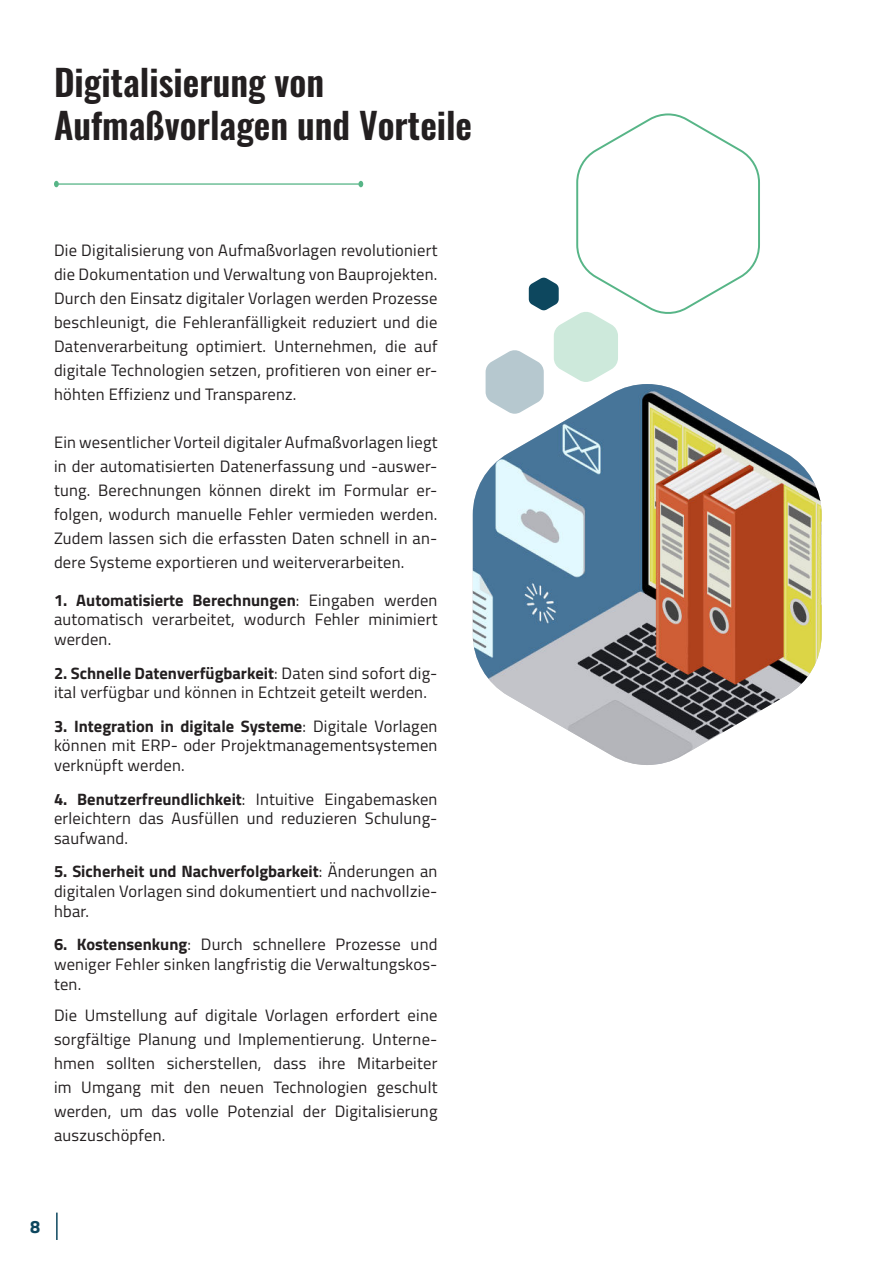
<style>
.page{position:relative;width:893px;height:1263px;background:#fff}
.page>*{position:absolute;margin:0;border:0;box-sizing:border-box;transform-origin:0 0}
.t1{font:600 36px/43.2px "Oswald";color:#231f20}
.t2{font:700 18px "Titillium Web";color:#0d475e}
.t3{font:16.5px/24px "Titillium Web";letter-spacing:.015em;color:#231f20;text-align:justify}
.s1{font-weight:700}
</style>
<div class="page">
<img style="left:473px;top:384px;width:349px;height:381px">
<svg style="left:486px;top:113px;width:275px;height:301px"></svg>
<svg style="left:54px;top:181px;width:309px;height:6px"></svg>
<hr style="left:56px;top:1212px;width:2px;height:28px;background:#0d475e">
<h1 class="t1" style="left:54px;top:64px;width:420px">Digitalisierung von<br>Aufmaßvorlagen und Vorteile</h1>
<p class="t3" style="left:54px;top:238px;width:385px">Die Digitalisierung von Aufmaßvorlagen revolutioniert die Dokumentation und Verwaltung von Bauprojekten.<br>Durch den Einsatz digitaler Vorlagen werden Prozesse beschleunigt, die Fehleranfälligkeit reduziert und die Datenverarbeitung optimiert. Unternehmen, die auf digitale Technologien setzen, profitieren von einer er&shy;höhten Effizienz und Transparenz.</p>
<p class="t3" style="left:54px;top:430px;width:385px">Ein wesentlicher Vorteil digitaler Aufmaßvorlagen liegt in der automatisierten Datenerfassung und -auswer&shy;tung. Berechnungen können direkt im Formular er&shy;folgen, wodurch manuelle Fehler vermieden werden.<br>Zudem lassen sich die erfassten Daten schnell in an&shy;dere Systeme exportieren und weiterverarbeiten.</p>
<p class="t3" style="left:54px;top:590px;width:385px;line-height:19.8px"><span class="s1">1. Automatisierte Berechnungen</span>: Eingaben werden automatisch verarbeitet, wodurch Fehler minimiert werden.</p>
<p class="t3" style="left:54px;top:663px;width:385px;line-height:19.8px"><span class="s1">2. Schnelle Datenverfügbarkeit</span>: Daten sind sofort dig&shy;ital verfügbar und können in Echtzeit geteilt werden.</p>
<p class="t3" style="left:54px;top:716px;width:385px;line-height:19.8px"><span class="s1">3. Integration in digitale Systeme</span>: Digitale Vorlagen können mit ERP- oder Projektmanagementsystemen verknüpft werden.</p>
<p class="t3" style="left:54px;top:789px;width:385px;line-height:19.8px"><span class="s1">4. Benutzerfreundlichkeit</span>: Intuitive Eingabemasken erleichtern das Ausfüllen und reduzieren Schulung&shy;saufwand.</p>
<p class="t3" style="left:54px;top:862px;width:385px;line-height:19.8px"><span class="s1">5. Sicherheit und Nachverfolgbarkeit</span>: Änderungen an digitalen Vorlagen sind dokumentiert und nachvollzie&shy;hbar.</p>
<p class="t3" style="left:54px;top:935px;width:385px;line-height:19.8px"><span class="s1">6. Kostensenkung</span>: Durch schnellere Prozesse und weniger Fehler sinken langfristig die Verwaltungskos&shy;ten.</p>
<p class="t3" style="left:54px;top:1004px;width:385px">Die Umstellung auf digitale Vorlagen erfordert eine sorgfältige Planung und Implementierung. Unterne&shy;hmen sollten sicherstellen, dass ihre Mitarbeiter im Umgang mit den neuen Technologien geschult werden, um das volle Potenzial der Digitalisierung auszuschöpfen.</p>
<p class="t2" style="left:30px;top:1220px;width:12px">8</p>
</div>
